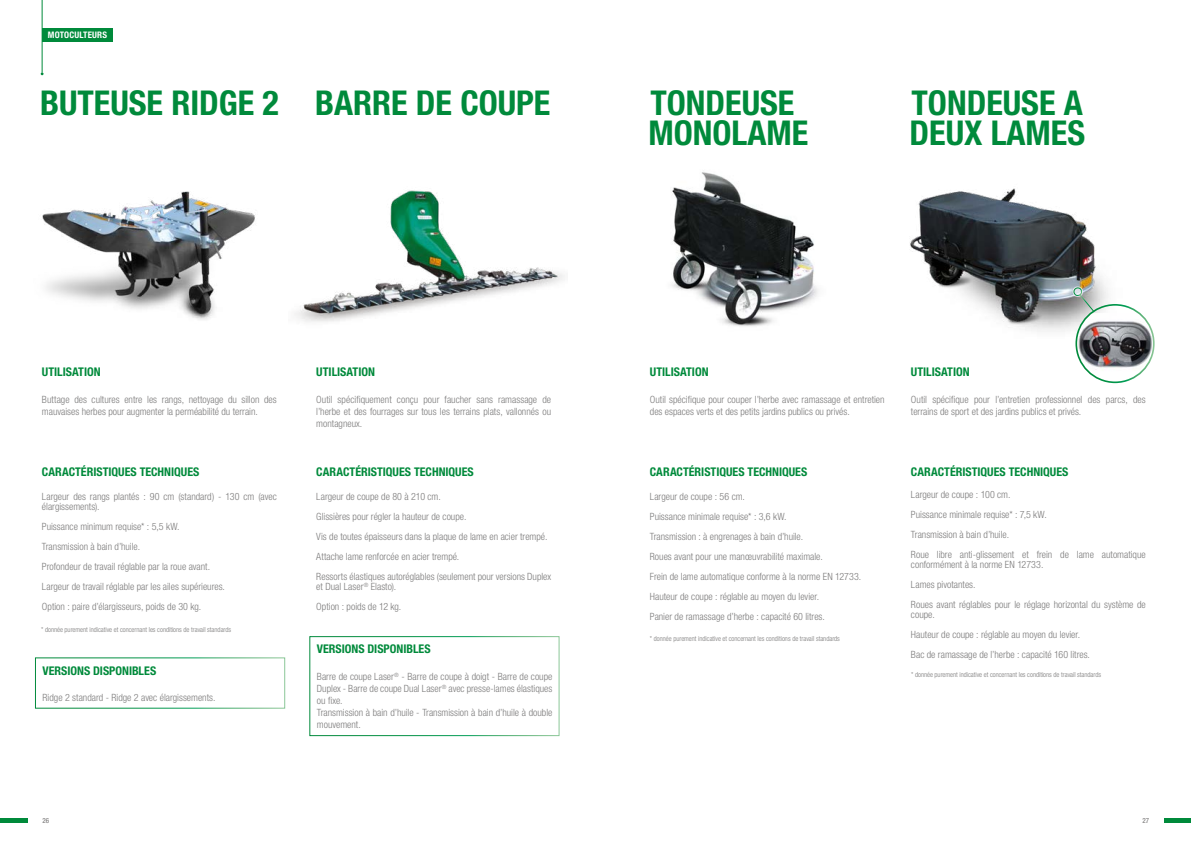
<style>
.page{position:relative;width:1191px;height:842px;background:#fff}
.page>*{position:absolute;margin:0;border:0;box-sizing:border-box;transform-origin:0 0}
.t1{font:700 condensed 34.2px/30px "Helvetica Neue LT Std";color:#008a3b}
.t2{font:700 condensed 12px "Helvetica Neue LTW1 G";color:#008a3b}
.t3{font:300 condensed 10px/20px "Helvetica Neue LTW1 G";color:#7c7b7b}
.t4{font:700 condensed 9px "Helvetica Neue LT Std";letter-spacing:.02em;color:#fff}
.t5{font:300 condensed 7px "Helvetica Neue LT Std";color:#7c7b7b}
.t6{font:condensed 7px "Helvetica Neue LT Std";color:#706f6f}
</style>
<div class="page">
<img style="left:42px;top:191px;width:213px;height:129px">
<img style="left:294px;top:190px;width:271px;height:132px">
<img style="left:671px;top:172px;width:147px;height:154px">
<img style="left:910px;top:188px;width:225px;height:144px">
<img style="left:1076px;top:313px;width:77px;height:64px">
<div style="left:1075px;top:304px;width:79px;height:79px;border:2px solid #fff;border-radius:50%"></div>
<svg style="left:1071px;top:286px;width:24px;height:27px"></svg>
<div style="left:35px;top:657px;width:250px;height:52px;border:1px solid #fff"></div>
<div style="left:309px;top:636px;width:250px;height:100px;border:1px solid #fff"></div>
<div style="left:42px;top:28px;width:70px;height:14px;background:#008a3b"></div>
<hr style="left:42px;top:0;width:1px;height:72px;background:#008a3b">
<hr style="left:0;top:819px;width:27px;height:4px;background:#008a3b">
<hr style="left:1164px;top:819px;width:27px;height:4px;background:#008a3b">
<p class="t4" style="left:48px;top:29px;width:61px">MOTOCULTEURS</p>
<h1 class="t1" style="left:40px;top:87px;width:512px">BUTEUSE RIDGE 2 BARRE DE COUPE</h1>
<h1 class="t1" style="left:648px;top:87px;width:161px">TONDEUSE<br>MONOLAME</h1>
<h1 class="t1" style="left:909px;top:87px;width:177px">TONDEUSE A<br>DEUX LAMES</h1>
<p class="t2" style="left:42px;top:365px;width:60px">UTILISATION</p>
<p class="t3" style="left:42px;top:393px;width:236px;line-height:12px">Buttage des cultures entre les rangs, nettoyage du sillon des mauvaises herbes pour augmenter la perméabilité du terrain.</p>
<p class="t2" style="left:42px;top:464px;width:159px">CARACTÉRISTIQUES TECHNIQUES</p>
<p class="t3" style="left:42px;top:492px;width:236px;line-height:10px">Largeur des rangs plantés : 90 cm (standard) - 130 cm (avec élargissements).</p>
<p class="t3" style="left:42px;top:517px;width:184px">Puissance minimum requise* : 5,5 kW.<br>Transmission à bain d’huile.<br>Profondeur de travail réglable par la roue avant.<br>Largeur de travail réglable par les ailes supérieures.<br>Option : paire d’élargisseurs, poids de 30 kg.</p>
<p class="t5" style="left:41px;top:625px;width:192px">* donnée purement indicative et concernant les conditions de travail standards</p>
<p class="t2" style="left:43px;top:663px;width:115px">VERSIONS DISPONIBLES</p>
<p class="t3" style="left:43px;top:688px;width:174px">Ridge 2 standard - Ridge 2 avec élargissements.</p>
<p class="t2" style="left:316px;top:365px;width:60px">UTILISATION</p>
<p class="t3" style="left:316px;top:393px;width:236px;line-height:12px;text-align:justify">Outil spécifiquement conçu pour faucher sans ramassage de l’herbe et des fourrages sur tous les terrains plats, vallonnés ou montagneux.</p>
<p class="t2" style="left:316px;top:464px;width:159px">CARACTÉRISTIQUES TECHNIQUES</p>
<p class="t3" style="left:316px;top:487px;width:236px">Largeur de coupe de 80 à 210 cm.<br>Glissières pour régler la hauteur de coupe.<br>Vis de toutes épaisseurs dans la plaque de lame en acier trempé.<br>Attache lame renforcée en acier trempé.<br>Ressorts élastiques autoréglables (seulement pour versions Duplex</p>
<p class="t3" style="left:316px;top:577px;width:86px">et Dual Laser<sup>®</sup> Elasto).<br>Option : poids de 12 kg.</p>
<p class="t2" style="left:317px;top:642px;width:115px">VERSIONS DISPONIBLES</p>
<p class="t3" style="left:317px;top:670px;width:237px;line-height:12px">Barre de coupe Laser<sup>®</sup> - Barre de coupe à doigt - Barre de coupe Duplex - Barre de coupe Dual Laser<sup>®</sup> avec presse-lames élastiques ou fixe.<br>Transmission à bain d’huile - Transmission à bain d’huile à double mouvement.</p>
<p class="t2" style="left:650px;top:365px;width:60px">UTILISATION</p>
<p class="t3" style="left:650px;top:393px;width:236px;line-height:12px">Outil spécifique pour couper l’herbe avec ramassage et entretien des espaces verts et des petits jardins publics ou privés.</p>
<p class="t2" style="left:650px;top:464px;width:159px">CARACTÉRISTIQUES TECHNIQUES</p>
<p class="t3" style="left:650px;top:487px;width:213px">Largeur de coupe : 56 cm.<br>Puissance minimale requise* : 3,6 kW.<br>Transmission : à engrenages à bain d’huile.<br>Roues avant pour une manœuvrabilité maximale.<br>Frein de lame automatique conforme à la norme EN 12733.<br>Hauteur de coupe : réglable au moyen du levier.<br>Panier de ramassage d’herbe : capacité 60 litres.</p>
<p class="t5" style="left:650px;top:634px;width:192px">* donnée purement indicative et concernant les conditions de travail standards</p>
<p class="t2" style="left:911px;top:365px;width:60px">UTILISATION</p>
<p class="t3" style="left:911px;top:393px;width:236px;line-height:12px">Outil spécifique pour l’entretien professionnel des parcs, des terrains de sport et des jardins publics et privés.</p>
<p class="t2" style="left:911px;top:464px;width:159px">CARACTÉRISTIQUES TECHNIQUES</p>
<p class="t3" style="left:911px;top:484px;width:236px">Largeur de coupe : 100 cm.<br>Puissance minimale requise* : 7,5 kW.<br>Transmission à bain d’huile.<br>Roue libre anti-glissement et frein de lame automatique</p>
<p class="t3" style="left:911px;top:554px;width:236px">conformément à la norme EN 12733.<br>Lames pivotantes.<br>Roues avant réglables pour le réglage horizontal du système de</p>
<p class="t3" style="left:911px;top:604px;width:180px">coupe.<br>Hauteur de coupe : réglable au moyen du levier.<br>Bac de ramassage de l’herbe : capacité 160 litres.</p>
<p class="t5" style="left:911px;top:671px;width:192px">* donnée purement indicative et concernant les conditions de travail standards</p>
<p class="t6" style="left:43px;top:817px;width:8px">26</p>
<p class="t6" style="left:1142px;top:817px;width:8px">27</p>
</div>
